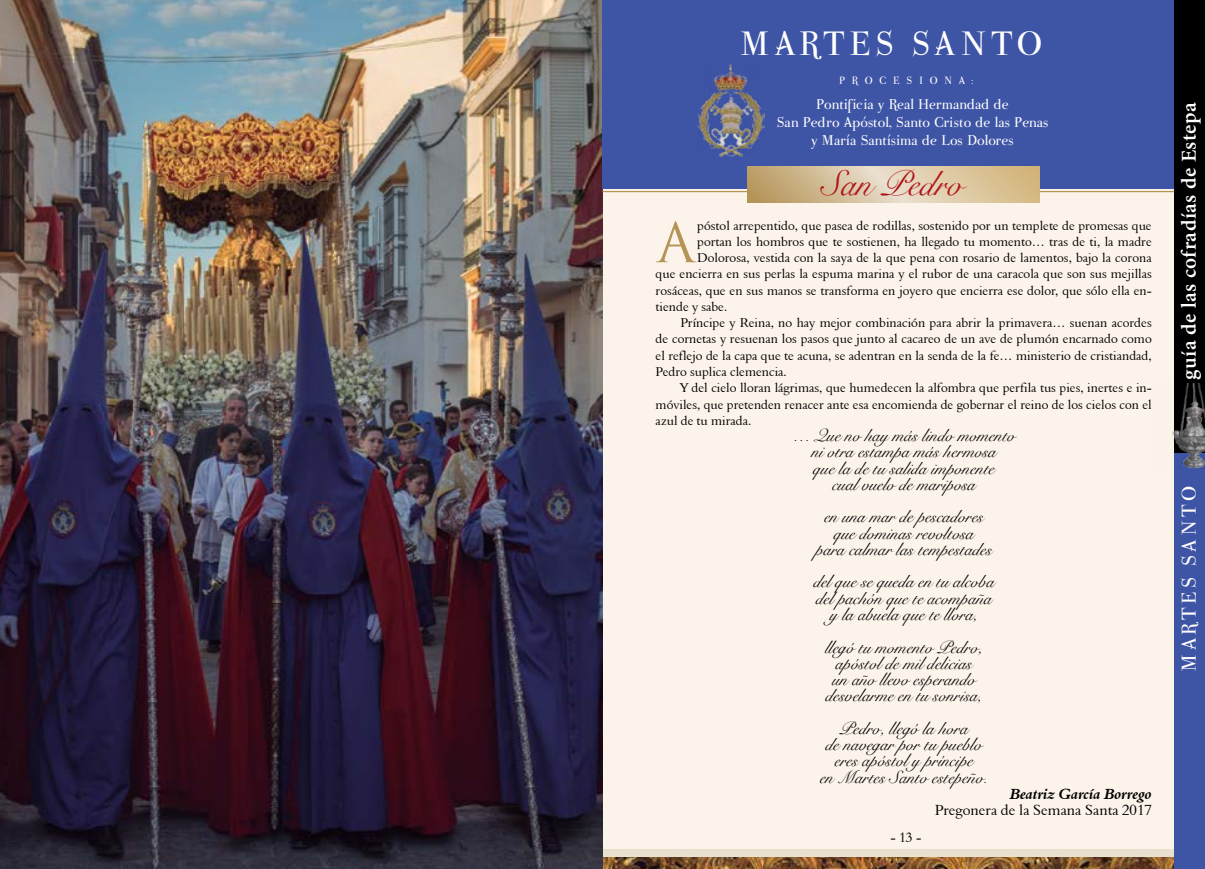
<style>
.page{position:relative;width:1205px;height:869px;background:#fff}
.page>*{position:absolute;margin:0;border:0;box-sizing:border-box;transform-origin:0 0}
.t1{font:53.62px "Trajan Pro";color:#b49457}
.t2{font:40px "Parma Petit";letter-spacing:.1em;color:#fff}
.t3{font:35px "Snell Roundhand";color:#b11116}
.t4{font:23.75px "Parma Petit";letter-spacing:.12em;color:#fff}
.t5{font:600 21.25px "Minion Pro";letter-spacing:.02em;color:#fff}
.t6{font:17.5px/16.2px "Snell Roundhand";color:#000;text-align:center}
.t7{font:16.88px/17.5px "Parma Petit";color:#fff;text-align:center}
.t8{font:15px "Aldine 401 BT Roman A";color:#000}
.t9{font:15px "Aldine 401 BT Bold Italic A";color:#000}
.t10{font:13.75px "Aldine 401 BT Roman A";color:#000}
.t11{font:13.12px "Aldine 401 BT Roman A";color:#000}
.t12{font:12.5px "Parma Petit";letter-spacing:.54em;color:#fff}
</style>
<div class="page">
<div style="left:602px;top:188px;width:572px;height:680px;background:#fcf3ea"></div>
<div style="left:0;top:849px;width:1205px;height:7px;background:#e9e0cf"></div>
<img style="left:0;top:0;width:602px;height:868px">
<div style="left:602px;top:0;width:603px;height:188px;background:#3e54a5"></div>
<img style="left:697px;top:65px;width:67px;height:91px">
<div style="left:1174px;top:452px;width:31px;height:416px;background:#3e54a5"></div>
<div style="left:1174px;top:0;width:31px;height:452px;background:#000"></div>
<img style="left:1152px;top:383px;width:53px;height:86px">
<hr style="left:602px;top:191px;width:572px;height:1px;background:#b49457">
<svg style="left:748px;top:166px;width:291px;height:37px;background:#d6c19b"></svg>
<h2 class="t2" style="left:741px;top:21px;width:302px">MARTES SANTO</h2>
<p class="t12" style="left:839px;top:74px;width:135px">PROCESIONA:</p>
<p class="t7" style="left:777px;top:96px;width:273px">Pontificia y Real Hermandad de<br>San Pedro Apóstol, Santo Cristo de las Penas y María Santísima de Los Dolores</p>
<h3 class="t3" style="left:821px;top:156px;width:142px">San Pedro</h3>
<h1 class="t1" style="left:657px;top:208px;width:39px">A</h1>
<p class="t11" style="left:697px;top:217px;width:456px">póstol arrepentido, que pasea de rodillas, sostenido por un templete de promesas que</p>
<p class="t11" style="left:697px;top:233px;width:456px">portan los hombros que te sostienen, ha llegado tu momento… tras de ti, la madre</p>
<p class="t11" style="left:697px;top:249px;width:456px">Dolorosa, vestida con la saya de la que pena con rosario de lamentos, bajo la corona</p>
<p class="t11" style="left:656px;top:266px;width:498px">que encierra en sus perlas la espuma marina y el rubor de una caracola que son sus mejillas</p>
<p class="t11" style="left:656px;top:282px;width:498px">rosáceas, que en sus manos se transforma en joyero que encierra ese dolor, que sólo ella en-</p>
<p class="t11" style="left:656px;top:298px;width:73px">tiende y sabe.</p>
<p class="t11" style="left:680px;top:314px;width:473px">Príncipe y Reina, no hay mejor combinación para abrir la primavera… suenan acordes</p>
<p class="t11" style="left:656px;top:331px;width:498px">de cornetas y resuenan los pasos que junto al cacareo de un ave de plumón encarnado como</p>
<p class="t11" style="left:656px;top:347px;width:497px">el reflejo de la capa que te acuna, se adentran en la senda de la fe… ministerio de cristiandad,</p>
<p class="t11" style="left:656px;top:363px;width:133px">Pedro suplica clemencia.</p>
<p class="t11" style="left:680px;top:379px;width:473px">Y del cielo lloran lágrimas, que humedecen la alfombra que perfila tus pies, inertes e in-</p>
<p class="t11" style="left:656px;top:396px;width:498px">móviles, que pretenden renacer ante esa encomienda de gobernar el reino de los cielos con el</p>
<p class="t11" style="left:656px;top:412px;width:97px">azul de tu mirada.</p>
<h3 class="t6" style="left:792px;top:426px;width:224px">… Que no hay más lindo momento ni otra estampa más hermosa<br>que la de tu salida imponente<br>cual vuelo de mariposa</h3>
<h3 class="t6" style="left:815px;top:508px;width:178px">en una mar de pescadores que dominas revoltosa<br>para calmar las tempestades</h3>
<h3 class="t6" style="left:813px;top:573px;width:182px">del que se queda en tu alcoba del pachón que te acompaña y la abuela que te llora,</h3>
<h3 class="t6" style="left:825px;top:638px;width:159px">llegó tu momento Pedro, apóstol de mil delicias<br>un año llevo esperando desvelarme en tu sonrisa,</h3>
<h3 class="t6" style="left:819px;top:719px;width:170px">Pedro, llegó la hora<br>de navegar por tu pueblo eres apóstol y príncipe<br>en Martes Santo estepeño.</h3>
<p class="t9" style="left:1010px;top:784px;width:143px">Beatriz García Borrego</p>
<p class="t8" style="left:935px;top:800px;width:218px">Pregonera de la Semana Santa 2017</p>
<p class="t10" style="left:890px;top:828px;width:33px">- 13 -</p>
<h3 class="t5" style="left:1174px;top:379px;width:278px;rotate:-90deg">guía de las cofradías de Estepa</h3>
<h3 class="t4" style="left:1176px;top:670px;width:185px;rotate:-90deg">MARTES SANTO</h3>
</div>
